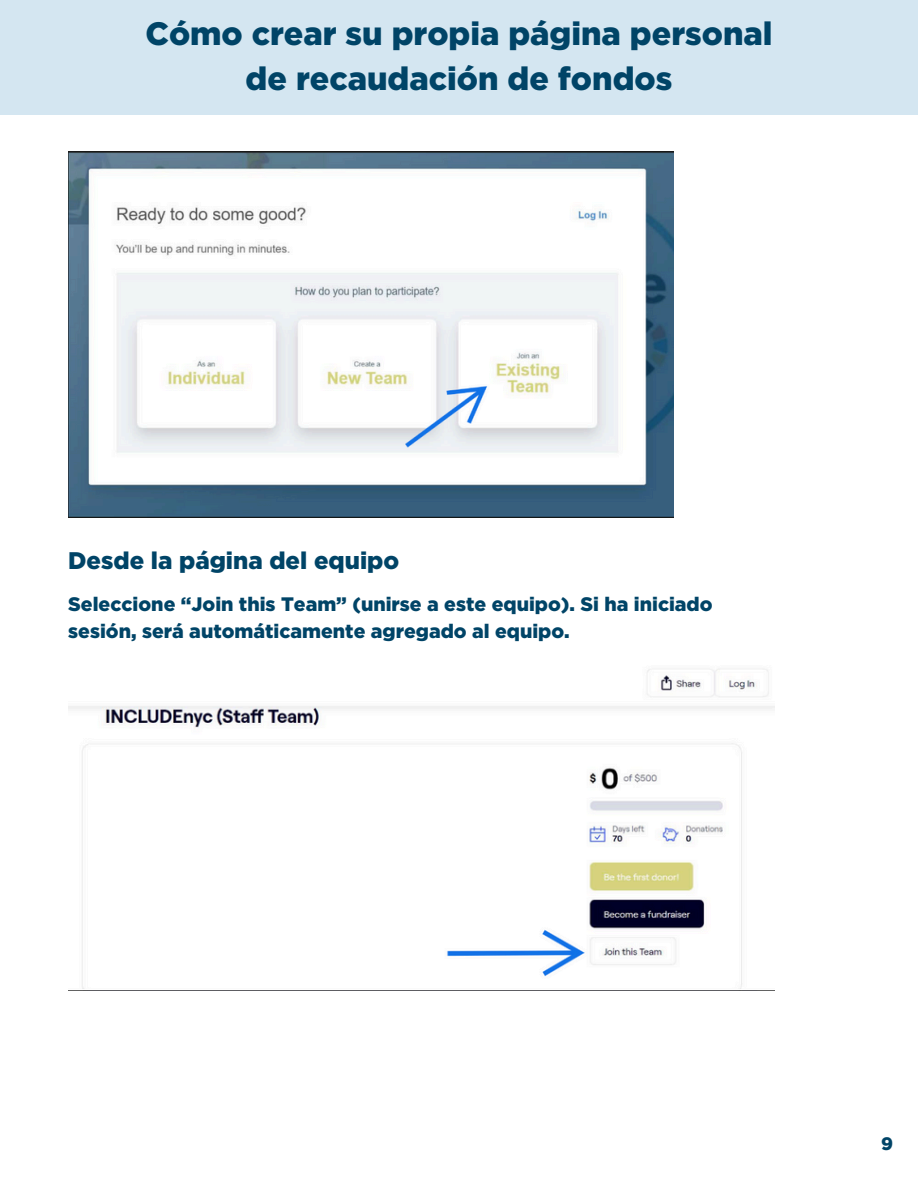
<style>
.page{position:relative;width:918px;height:1188px;background:#fff}
.page>*{position:absolute;margin:0;border:0;box-sizing:border-box;transform-origin:0 0}
.t1{font:900 32.25px/45px "Gotham";color:#004467;text-align:center}
.t2{font:900 24px "Gotham";color:#004467}
.t3{font:900 19.5px "Gotham";color:#004467}
.t4{font:900 18px "Gotham";color:#004467}
</style>
<div class="page">
<img style="left:68px;top:152px;width:606px;height:365px">
<img style="left:68px;top:668px;width:707px;height:323px">
<div style="left:0;top:0;width:918px;height:115px;background:#d4e6f1"></div>
<p class="t1" style="left:145px;top:11px;width:629px">Cómo crear su propia página personal de recaudación de fondos</p>
<p class="t2" style="left:68px;top:546px;width:332px">Desde la página del equipo</p>
<h2 class="t3" style="left:68px;top:592px;width:646px">Seleccione “Join this Team” (unirse a este equipo). Si ha iniciado</h2>
<p class="t3" style="left:68px;top:619px;width:503px">sesión, será automáticamente agregado al equipo.</p>
<p class="t4" style="left:881px;top:1133px;width:13px">9</p>
</div>
